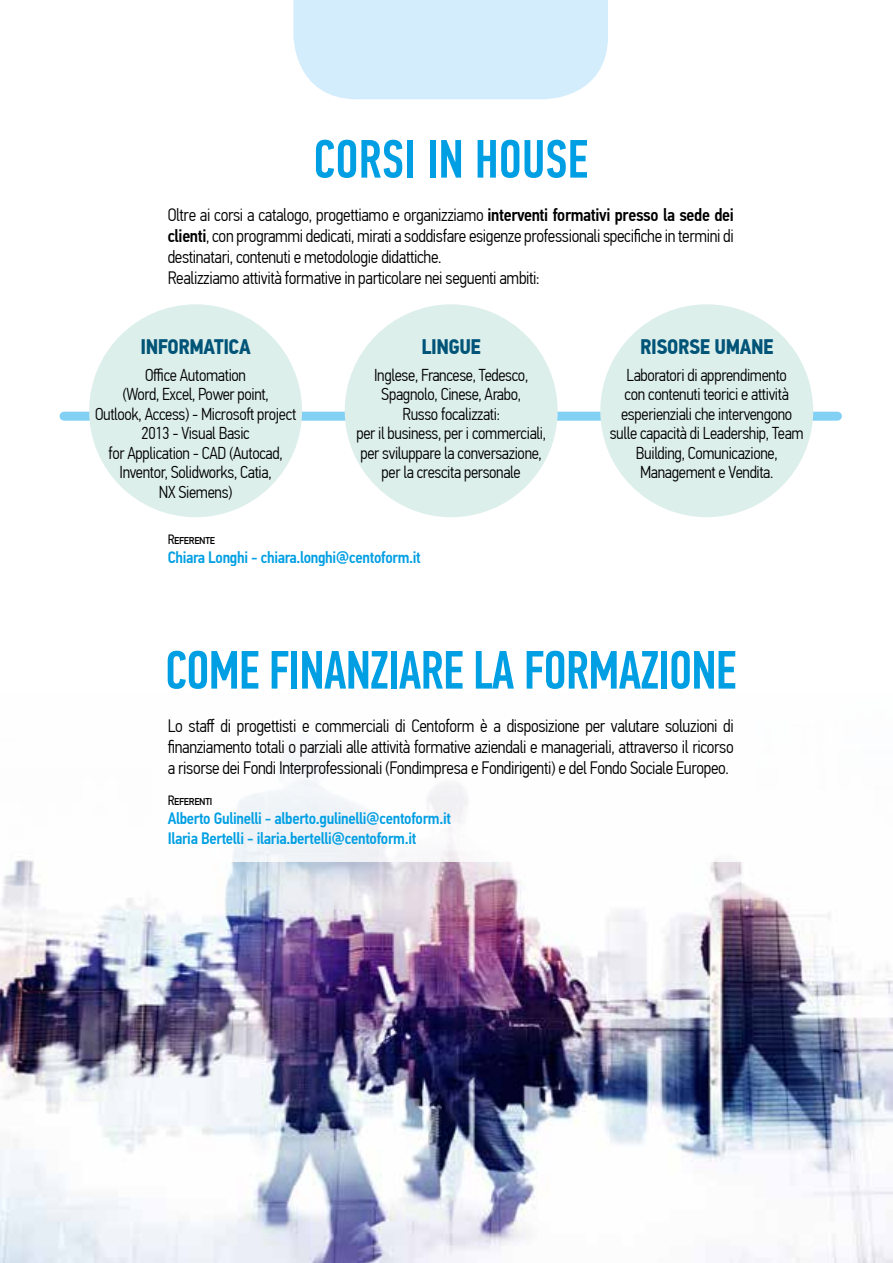
<style>
.page{position:relative;width:893px;height:1263px;background:#fff}
.page>*{position:absolute;margin:0;border:0;box-sizing:border-box;transform-origin:0 0}
.t1{font:500 54px "PF Din Text Comp Pro";letter-spacing:-.015em;color:#009fe3}
.t2{font:700 21px "PF Din Text Cond Pro";letter-spacing:-.02em;color:#005478}
.t3{font:300 18px/21px "PF Din Text Cond Pro";letter-spacing:-.02em;color:#000}
.t4{font:300 17.25px/19.5px "PF Din Text Cond Pro";letter-spacing:-.02em;color:#000;text-align:center}
.t5{font:500 16.5px/19.5px "PF Din Text Cond Pro";letter-spacing:-.02em;color:#009fe3}
.t6{font:13.5px "PF Din Text Cond Pro";letter-spacing:-.02em;color:#000}
.s1{font-weight:500}
</style>
<div class="page">
<img style="left:0;top:860px;width:893px;height:403px">
<div style="left:153px;top:549px;width:604px;height:313px;background:#fff"></div>
<div style="left:64px;top:412px;width:773px;height:9px;background:#83d0f5"></div>
<div style="left:293px;top:0;width:315px;height:99px;background:#d4edfc"></div>
<div style="left:89px;top:304px;width:213px;height:213px;background:#ddefeb;border-radius:50%"></div>
<div style="left:345px;top:304px;width:213px;height:213px;background:#ddefeb;border-radius:50%"></div>
<div style="left:600px;top:304px;width:213px;height:213px;background:#ddefeb;border-radius:50%"></div>
<h1 class="t1" style="left:313px;top:128px;width:276px">CORSI IN HOUSE</h1>
<p class="t3" style="left:168px;top:204px;width:568px">Oltre ai corsi a catalogo, progettiamo e organizziamo <span class="s1">interventi formativi presso la sede dei clienti</span>, con programmi dedicati, mirati a soddisfare esigenze professionali specifiche in termini di destinatari, contenuti e metodologie didattiche.<br>Realizziamo attività formative in particolare nei seguenti ambiti:</p>
<p class="t2" style="left:140px;top:334px;width:112px">INFORMATICA</p>
<p class="t4" style="left:95px;top:365px;width:203px">Office Automation<br>(Word, Excel, Power point,<br>Outlook, Access) - Microsoft project<br>2013 - Visual Basic<br>for Application - CAD (Autocad,<br>Inventor, Solidworks, Catia,<br>NX Siemens)</p>
<p class="t2" style="left:421px;top:334px;width:61px">LINGUE</p>
<p class="t4" style="left:356px;top:365px;width:191px">Inglese, Francese, Tedesco,<br>Spagnolo, Cinese, Arabo,<br>Russo focalizzati:<br>per il business, per i commerciali, per sviluppare la conversazione, per la crescita personale</p>
<p class="t6" style="left:168px;top:531px;width:49px">Referente</p>
<p class="t5" style="left:168px;top:548px;width:255px">Chiara Longhi - chiara.longhi@centoform.it</p>
<p class="t2" style="left:640px;top:334px;width:135px">RISORSE UMANE</p>
<p class="t4" style="left:610px;top:365px;width:196px">Laboratori di apprendimento<br>con contenuti teorici e attività esperienziali che intervengono sulle capacità di Leadership, Team<br>Building, Comunicazione,<br>Management e Vendita.</p>
<h1 class="t1" style="left:165px;top:639px;width:573px">COME FINANZIARE LA FORMAZIONE</h1>
<p class="t3" style="left:168px;top:715px;width:568px;text-align:justify">Lo staff di progettisti e commerciali di Centoform è a disposizione per valutare soluzioni di finanziamento totali o parziali alle attività formative aziendali e manageriali, attraverso il ricorso a risorse dei Fondi Interprofessionali (Fondimpresa e Fondirigenti) e del Fondo Sociale Europeo.</p>
<p class="t6" style="left:168px;top:792px;width:46px">Referenti</p>
<p class="t5" style="left:168px;top:809px;width:285px">Alberto Gulinelli - alberto.gulinelli@centoform.it<br>Ilaria Bertelli - ilaria.bertelli@centoform.it</p>
</div>
